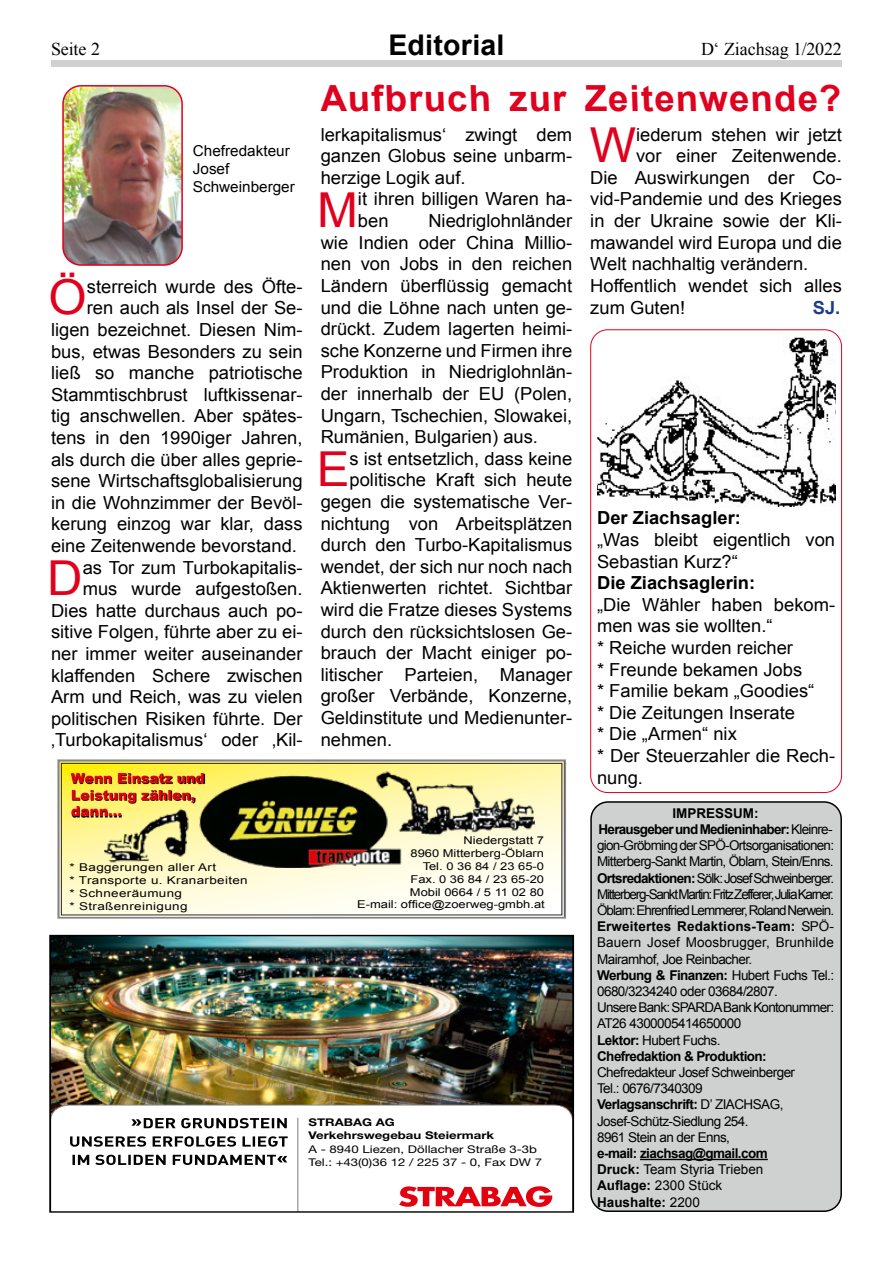
<style>
.page{position:relative;width:893px;height:1263px;background:#fff}
.page>*{position:absolute;margin:0;border:0;box-sizing:border-box;transform-origin:0 0}
.t1{font:48.15px "Arial";color:#e0011e}
.t2{font:700 36px "Arial";color:#e0011e}
.t3{font:700 28.5px "Arial";letter-spacing:.01em;color:#000}
.t4{font:18px/21.6px "Arial";color:#000}
.t5{font:700 18px "Arial";color:#000}
.t6{font:18px "Times New Roman";letter-spacing:-.01em;color:#000}
.t7{font:700 18px "Arial";color:#1c3a8f}
.t8{font:15px/18px "Arial";color:#000}
.t9{font:900 13.8px/16.6px "Arial";color:#e3000f}
.t10{font:13.5px/16.2px "Arial";letter-spacing:-.05em;color:#000}
.t11{font:700 13.5px/16.2px "Arial";letter-spacing:-.04em;color:#000}
.t12{font:10.8px/12.9px "Arial";color:#000;text-align:right;scale:1.2 1}
.t13{font:10.8px/12.9px "Arial";letter-spacing:.025em;color:#000;scale:1.25 1}
.t14{font:10.65px/13.5px "Helvetica Neue LT Pro";color:#000;scale:1.24 1}
.t15{font:700 10.65px/13.5px "Helvetica Neue LT Pro";color:#000;scale:1.24 1}
.s1{font-style:inherit}
.s2{font-weight:700}
.s3{font-weight:400}
</style>
<div class="page">
<div style="left:51px;top:61px;width:791px;height:6px;background:#cfd0d0"></div>
<div style="left:591px;top:802px;width:250px;height:409px;background:#cfd0d0;border-radius:17px"></div>
<div style="left:590px;top:801px;width:252px;height:411px;border:2px solid #000;border-radius:17px"></div>
<hr style="left:640px;top:1159px;width:128px;height:1px;background:#000">
<img style="left:65px;top:88px;width:115px;height:175px">
<div style="left:62px;top:85px;width:121px;height:181px;border:2px solid #e0011e;border-radius:18px"></div>
<img style="left:597px;top:337px;width:238px;height:169px">
<div style="left:590px;top:329px;width:252px;height:464px;border:1px solid #e0011e;border-radius:17px"></div>
<img style="left:52px;top:938px;width:519px;height:166px">
<svg style="left:52px;top:1104px;width:519px;height:106px"></svg>
<svg style="left:393px;top:1181px;width:164px;height:29px"></svg>
<hr style="left:298px;top:1118px;width:1px;height:94px;background:#878786">
<svg style="left:131px;top:1118px;width:156px;height:10px"></svg>
<svg style="left:70px;top:1136px;width:218px;height:11px"></svg>
<svg style="left:72px;top:1155px;width:215px;height:10px"></svg>
<div style="left:49px;top:935px;width:525px;height:278px;border:2px solid #000"></div>
<svg style="left:57px;top:759px;width:509px;height:160px"></svg>
<img style="left:104px;top:759px;width:430px;height:108px">
<svg style="left:68px;top:767px;width:162px;height:56px;background:#bbb149"></svg>
<p class="t6" style="left:51px;top:37px;width:50px">Seite 2</p>
<h3 class="t3" style="left:388px;top:26px;width:117px">Editorial</h3>
<p class="t6" style="left:701px;top:37px;width:142px">D‘ Ziachsag 1/2022</p>
<h2 class="t2" style="left:321px;top:75px;width:525px">Aufbruch zur Zeitenwende?</h2>
<p class="t8" style="left:193px;top:142px;width:104px">Chefredakteur<br>Josef<br>Schweinberger</p>
<h1 class="t1" style="left:49px;top:266px;width:40px">Ö</h1>
<p class="t4" style="left:87px;top:276px;width:217px">sterreich wurde des Öfte-</p>
<p class="t4" style="left:87px;top:297px;width:217px">ren auch als Insel der Se-</p>
<p class="t4" style="left:51px;top:319px;width:253px">ligen bezeichnet. Diesen Nim-</p>
<p class="t4" style="left:51px;top:341px;width:253px">bus, etwas Besonders zu sein</p>
<p class="t4" style="left:51px;top:362px;width:253px">ließ so manche patriotische</p>
<p class="t4" style="left:51px;top:384px;width:253px">Stammtischbrust luftkissenar-</p>
<p class="t4" style="left:51px;top:405px;width:253px">tig anschwellen. Aber spätes-</p>
<p class="t4" style="left:51px;top:427px;width:253px">tens in den 1990iger Jahren,</p>
<p class="t4" style="left:51px;top:449px;width:253px">als durch die über alles geprie-</p>
<p class="t4" style="left:51px;top:470px;width:253px">sene Wirtschaftsglobalisierung</p>
<p class="t4" style="left:51px;top:492px;width:253px">in die Wohnzimmer der Bevöl-</p>
<p class="t4" style="left:51px;top:513px;width:253px">kerung einzog war klar, dass</p>
<p class="t4" style="left:51px;top:535px;width:247px">eine Zeitenwende bevorstand.</p>
<h1 class="t1" style="left:47px;top:547px;width:37px">D</h1>
<p class="t4" style="left:51px;top:557px;width:253px;text-align:right">as Tor zum Turbokapitalis&shy;mus wurde aufgestoßen.<br>Dies hatte durchaus auch po&shy;sitive Folgen, führte aber zu ei&shy;ner immer weiter auseinander klaffenden Schere zwischen<br>Arm und Reich, was zu vielen politischen Risiken führte. Der ‚Turbokapitalismus‘ oder ‚Kil-</p>
<p class="t9" style="left:71px;top:769px;width:135px">Wenn Einsatz und<br>Leistung zählen, dann...</p>
<p class="t13" style="left:70px;top:861px;width:144px">* Baggerungen aller Art<br>* Transporte u. Kranarbeiten * Schneeräumung<br>* Straßenreinigung</p>
<p class="t4" style="left:321px;top:124px;width:253px;text-align:justify">lerkapitalismus‘ zwingt dem ganzen Globus seine unbarm&shy;herzige Logik auf.</p>
<h1 class="t1" style="left:317px;top:179px;width:42px">M</h1>
<p class="t4" style="left:358px;top:189px;width:216px">it ihren billigen Waren ha&shy;ben</p>
<p class="t4" style="left:321px;top:210px;width:253px;text-align:justify;text-indent:108px">Niedriglohnländer wie Indien oder China Millio&shy;nen von Jobs in den reichen Ländern überflüssig gemacht und die Löhne nach unten ge&shy;drückt. Zudem lagerten heimi&shy;sche Konzerne und Firmen ihre Produktion in Niedriglohnlän&shy;der innerhalb der EU (Polen, Ungarn, Tschechien, Slowakei, Rumänien, Bulgarien) aus.</p>
<h1 class="t1" style="left:317px;top:438px;width:34px">E</h1>
<p class="t4" style="left:350px;top:448px;width:224px">s ist entsetzlich, dass keine</p>
<p class="t4" style="left:350px;top:469px;width:224px">politische Kraft sich heute</p>
<p class="t4" style="left:321px;top:491px;width:253px">gegen die systematische Ver-</p>
<p class="t4" style="left:321px;top:513px;width:253px">nichtung von Arbeitsplätzen</p>
<p class="t4" style="left:321px;top:534px;width:253px">durch den Turbo-Kapitalismus</p>
<p class="t4" style="left:321px;top:556px;width:253px">wendet, der sich nur noch nach</p>
<p class="t4" style="left:321px;top:577px;width:253px">Aktienwerten richtet. Sichtbar</p>
<p class="t4" style="left:321px;top:599px;width:253px">wird die Fratze dieses Systems</p>
<p class="t4" style="left:321px;top:621px;width:253px">durch den rücksichtslosen Ge-</p>
<p class="t4" style="left:321px;top:642px;width:253px">brauch der Macht einiger po-</p>
<p class="t4" style="left:321px;top:664px;width:253px">litischer Parteien, Manager</p>
<p class="t4" style="left:321px;top:685px;width:253px">großer Verbände, Konzerne,</p>
<p class="t4" style="left:321px;top:707px;width:253px">Geldinstitute und Medienunter-</p>
<p class="t4" style="left:321px;top:729px;width:73px">nehmen.</p>
<p class="t12" style="left:357px;top:834px;width:158px">Niedergstatt 7<br>8960 Mitterberg-Öblarn<br>Tel. 0 36 84 / 23 65-0<br>Fax. 0 36 84 / 23 65-20<br>Mobil 0664 / 5 11 02 80<br>E-mail: o<span class="s1">ffi</span>ce@zoerweg-gmbh.at</p>
<p class="t15" style="left:309px;top:1115px;width:151px">STRABAG AG<br>Verkehrswegebau Steiermark</p>
<p class="t14" style="left:309px;top:1142px;width:190px">A - 8940 Liezen, Döllacher Straße 3-3b<br>Tel.: +43(0)36 12 / 225 37 - 0, Fax DW 7</p>
<h1 class="t1" style="left:590px;top:114px;width:48px">W</h1>
<p class="t4" style="left:636px;top:124px;width:207px">iederum stehen wir jetzt</p>
<p class="t4" style="left:636px;top:145px;width:207px">vor einer Zeitenwende.</p>
<p class="t4" style="left:590px;top:167px;width:253px">Die Auswirkungen der Co-</p>
<p class="t4" style="left:590px;top:189px;width:253px">vid-Pandemie und des Krieges</p>
<p class="t4" style="left:590px;top:210px;width:253px">in der Ukraine sowie der Kli-</p>
<p class="t4" style="left:590px;top:232px;width:253px">mawandel wird Europa und die</p>
<p class="t4" style="left:590px;top:253px;width:220px">Welt nachhaltig verändern.</p>
<p class="t4" style="left:590px;top:275px;width:253px">Hoffentlich wendet sich alles</p>
<p class="t4" style="left:590px;top:297px;width:96px">zum Guten!</p>
<p class="t7" style="left:813px;top:295px;width:29px">SJ.</p>
<p class="t5" style="left:597px;top:506px;width:145px">Der Ziachsagler:</p>
<p class="t4" style="left:597px;top:529px;width:240px">„Was bleibt eigentlich von<br>Sebastian Kurz?“</p>
<p class="t5" style="left:597px;top:571px;width:160px">Die Ziachsaglerin:</p>
<p class="t4" style="left:597px;top:594px;width:240px">„Die Wähler haben bekom&shy;men was sie wollten.“<br>* Reiche wurden reicher<br>* Freunde bekamen Jobs<br>* Familie bekam „Goodies“<br>* Die Zeitungen Inserate<br>* Die „Armen“ nix<br>* Der Steuerzahler die Rech&shy;nung.</p>
<p class="t10" style="left:597px;top:805px;width:239px;text-indent:75px"><span class="s2">IMPRESSUM:<br>Herausgeber und Medieninhaber:</span> Kleinre&shy;gion-Gröbming der SPÖ-Ortsorganisationen:<br>Mitterberg-Sankt Martin, Öblarn, Stein/Enns.<br><span class="s2">Ortsredaktionen:</span> Sölk: Josef Schweinberger.<br>Mitterberg-Sankt Martin: Fritz Zefferer, Julia Karner.<br>Öblarn: Ehrenfried Lemmerer, Roland Nerwein.<br><span class="s2">Erweitertes Redaktions-Team:</span> SPÖ-Bauern Josef Moosbrugger, Brunhilde Mairamhof, Joe Reinbacher.<br><span class="s2">Werbung &amp; Finanzen:</span> Hubert Fuchs Tel.:<br>0680/3234240 oder 03684/2807.<br>Unsere Bank: SPARDA Bank Kontonummer:<br>AT26 4300005414650000<br><span class="s2">Lektor:</span> Hubert Fuchs.<br><span class="s2">Chefredaktion &amp; Produktion:</span></p>
<p class="t10" style="left:597px;top:1064px;width:200px">Chefredakteur Josef Schweinberger<br>Tel.: 0676/7340309<br><span class="s2">Verlagsanschrift:</span> D’ ZIACHSAG,<br>Josef-Schütz-Siedlung 254.<br>8961 Stein an der Enns,</p>
<p class="t11" style="left:597px;top:1146px;width:172px">e-mail: ziachsag@gmail.com<br>Druck: <span class="s3">Team Styria Trieben<br></span>Auflage: <span class="s3">2300 Stück<br></span>Haushalte: <span class="s3">2200</span></p>
</div>
